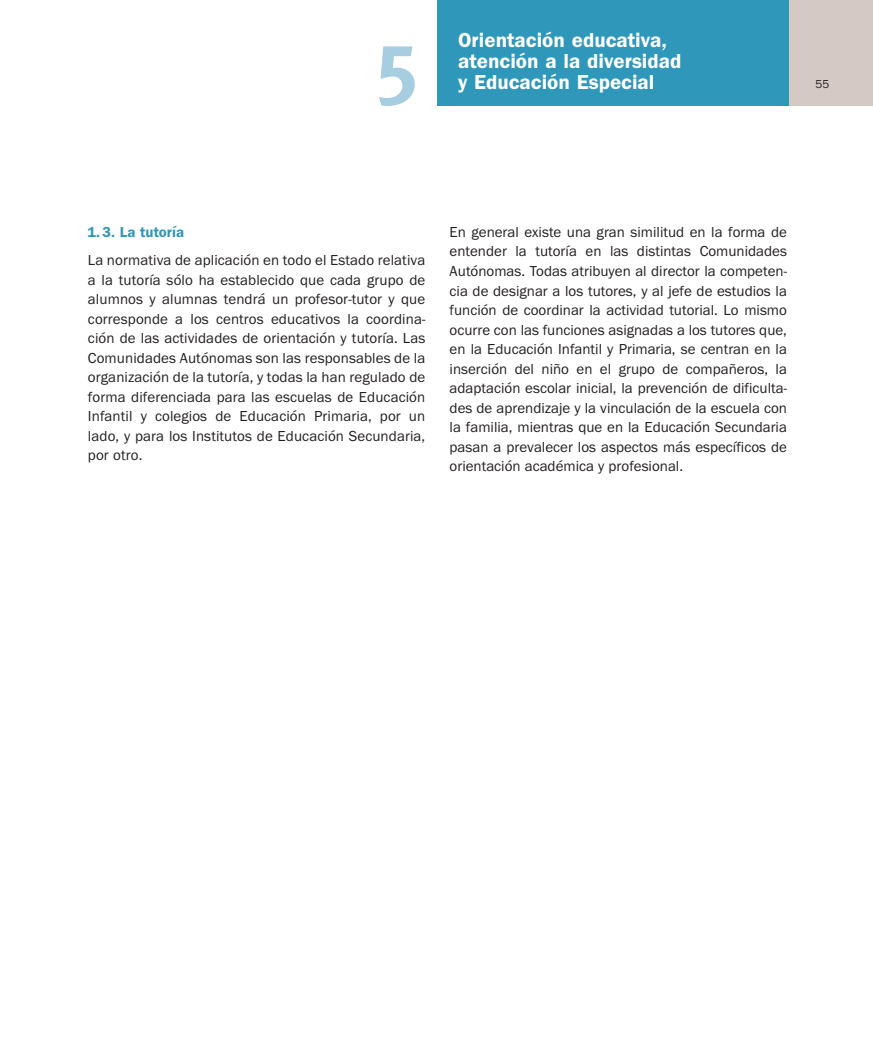
<style>
.page{position:relative;width:873px;height:1041px;background:#fff}
.page>*{position:absolute;margin:0;border:0;box-sizing:border-box;transform-origin:0 0}
.t1{font:700 85.5px "Meta Plus";color:#a7cde0}
.t2{font:21px/21px "Franklin Gothic Dem Bld";color:#fff}
.t3{font:15px/19.5px "Franklin Gothic";letter-spacing:.005em;color:#231f20;text-align:justify}
.t4{font:15px "Franklin Gothic Dem Bld";color:#2f97b9}
.t5{font:12px "Franklin Gothic";color:#231f20}
</style>
<div class="page">
<svg style="left:437px;top:0;width:435px;height:106px;background:#4ea0bb"></svg>
<h1 class="t1" style="left:376px;top:28px;width:44px">5</h1>
<h2 class="t2" style="left:458px;top:31px;width:225px">Orientación educativa, atención a la diversidad</h2>
<h2 class="t2" style="left:458px;top:73px;width:198px">y Educación Especial</h2>
<p class="t5" style="left:815px;top:80px;width:15px">55</p>
<p class="t4" style="left:88px;top:227px;width:98px">1. 3. La tutoría</p>
<p class="t3" style="left:88px;top:251px;width:339px">La normativa de aplicación en todo el Estado relativa a la tutoría sólo ha establecido que cada grupo de alumnos y alumnas tendrá un profesor-tutor y que corresponde a los centros educativos la coordina&shy;ción de las actividades de orientación y tutoría. Las Comunidades Autónomas son las responsables de la organización de la tutoría, y todas la han regulado de forma diferenciada para las escuelas de Educación Infantil y colegios de Educación Primaria, por un lado, y para los Institutos de Educación Secundaria, por otro.</p>
<p class="t3" style="left:449px;top:223px;width:339px">En general existe una gran similitud en la forma de entender la tutoría en las distintas Comunidades Autónomas. Todas atribuyen al director la competen&shy;cia de designar a los tutores, y al jefe de estudios la función de coordinar la actividad tutorial. Lo mismo ocurre con las funciones asignadas a los tutores que, en la Educación Infantil y Primaria, se centran en la inserción del niño en el grupo de compañeros, la adaptación escolar inicial, la prevención de dificulta&shy;des de aprendizaje y la vinculación de la escuela con la familia, mientras que en la Educación Secundaria pasan a prevalecer los aspectos más específicos de orientación académica y profesional.</p>
</div>
